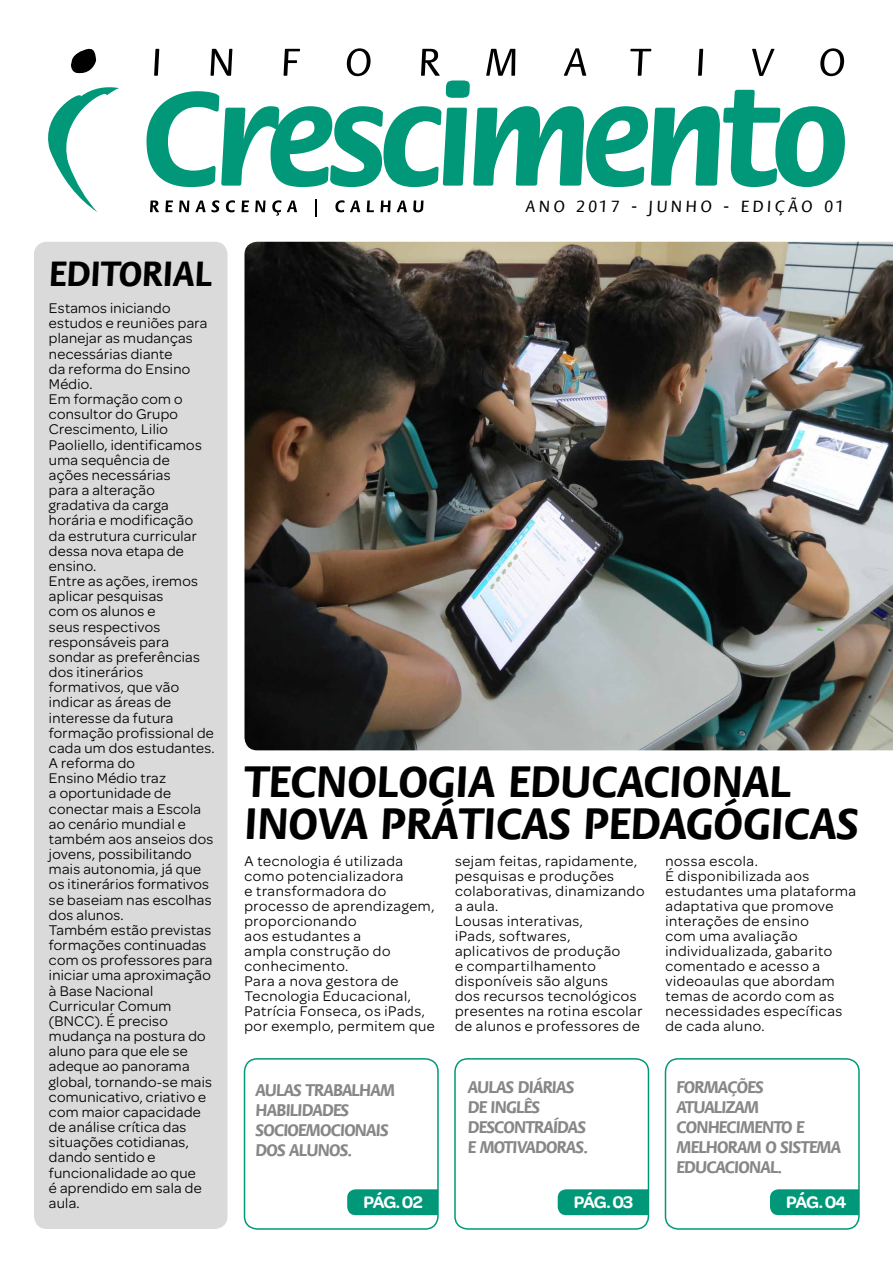
<style>
.page{position:relative;width:893px;height:1263px;background:#fff}
.page>*{position:absolute;margin:0;border:0;box-sizing:border-box;transform-origin:0 0}
.t1{font:700 46.65px/41.7px "Flora LT";color:#000}
.t2{font:700 37.2px "Flora LT";color:#000}
.t3{font:700 18px/20px "Flora LT";letter-spacing:-.04em;color:#878787}
.t4{font:500 18px "Flora LT";letter-spacing:.18em;color:#000}
.t5{font:600 18px "Omnes";letter-spacing:-.06em;color:#fff}
.t6{font:15px/15.1px "Omnes";letter-spacing:.02em;color:#000}
.t7{font:15px/15px "Omnes";letter-spacing:.04em;color:#000}
</style>
<div class="page">
<div style="left:770px;top:1189px;width:87px;height:26px;background:#009879"></div>
<div style="left:665px;top:1058px;width:195px;height:172px;border:2px solid #009879;border-radius:13px"></div>
<div style="left:34px;top:242px;width:193px;height:987px;background:#dadada;border-radius:13px"></div>
<img style="left:244px;top:242px;width:649px;height:508px">
<div style="left:244px;top:1058px;width:195px;height:172px;border:2px solid #009879;border-radius:13px"></div>
<div style="left:454px;top:1058px;width:195px;height:172px;border:2px solid #009879;border-radius:13px"></div>
<div style="left:558px;top:1189px;width:90px;height:26px;background:#009879"></div>
<div style="left:347px;top:1189px;width:91px;height:26px;background:#009879"></div>
<svg style="left:146px;top:48px;width:699px;height:139px"></svg>
<svg style="left:48px;top:87px;width:71px;height:125px"></svg>
<svg style="left:71px;top:48px;width:25px;height:26px"></svg>
<svg style="left:150px;top:201px;width:9px;height:11px"></svg>
<svg style="left:165px;top:201px;width:8px;height:11px"></svg>
<svg style="left:179px;top:201px;width:10px;height:11px"></svg>
<svg style="left:195px;top:200px;width:24px;height:12px"></svg>
<svg style="left:226px;top:200px;width:9px;height:12px"></svg>
<svg style="left:241px;top:201px;width:8px;height:11px"></svg>
<svg style="left:255px;top:201px;width:10px;height:11px"></svg>
<svg style="left:272px;top:200px;width:9px;height:16px"></svg>
<svg style="left:287px;top:201px;width:10px;height:11px"></svg>
<svg style="left:315px;top:199px;width:2px;height:18px"></svg>
<svg style="left:335px;top:200px;width:25px;height:12px"></svg>
<svg style="left:367px;top:201px;width:7px;height:11px"></svg>
<svg style="left:381px;top:201px;width:10px;height:11px"></svg>
<svg style="left:397px;top:201px;width:10px;height:11px"></svg>
<svg style="left:413px;top:201px;width:11px;height:11px"></svg>
<h2 class="t2" style="left:49px;top:253px;width:164px">EDITORIAL</h2>
<p class="t6" style="left:49px;top:300px;width:167px">Estamos iniciando estudos e reuniões para planejar as mudanças necessárias diante<br>da reforma do Ensino<br>Médio.<br>Em formação com o consultor do Grupo<br>Crescimento, Lilio<br>Paoliello, identificamos uma sequência de<br>ações necessárias<br>para a alteração gradativa da carga horária e modificação<br>da estrutura curricular dessa nova etapa de ensino.<br>Entre as ações, iremos aplicar pesquisas<br>com os alunos e<br>seus respectivos responsáveis para sondar as preferências dos itinerários formativos, que vão indicar as áreas de interesse da futura formação profissional de cada um dos estudantes.<br>A reforma do<br>Ensino Médio traz<br>a oportunidade de conectar mais a Escola ao cenário mundial e também aos anseios dos jovens, possibilitando mais autonomia, já que os itinerários formativos se baseiam nas escolhas dos alunos.<br>Também estão previstas formações continuadas com os professores para iniciar uma aproximação à Base Nacional<br>Curricular Comum (BNCC). É preciso mudança na postura do aluno para que ele se adeque ao panorama global, tornando-se mais comunicativo, criativo e com maior capacidade de análise crítica das situações cotidianas, dando sentido e funcionalidade ao que<br>é aprendido em sala de aula.</p>
<p class="t4" style="left:525px;top:197px;width:320px">ANO 2017 - JUNHO - EDIÇÃO 01</p>
<h1 class="t1" style="left:244px;top:762px;width:616px">TECNOLOGIA EDUCACIONAL<br>INOVA PRÁTICAS PEDAGÓGICAS</h1>
<p class="t7" style="left:244px;top:852px;width:192px">A tecnologia é utilizada como potencializadora<br>e transformadora do processo de aprendizagem, proporcionando<br>aos estudantes a<br>ampla construção do conhecimento.<br>Para a nova gestora de<br>Tecnologia Educacional,<br>Patrícia Fonseca, os iPads, por exemplo, permitem que</p>
<p class="t7" style="left:455px;top:852px;width:191px">sejam feitas, rapidamente, pesquisas e produções colaborativas, dinamizando a aula.<br>Lousas interativas,<br>iPads, softwares, aplicativos de produção<br>e compartilhamento disponíveis são alguns<br>dos recursos tecnológicos presentes na rotina escolar de alunos e professores de</p>
<p class="t7" style="left:665px;top:852px;width:192px">nossa escola.<br>É disponibilizada aos estudantes uma plataforma adaptativa que promove interações de ensino<br>com uma avaliação individualizada, gabarito comentado e acesso a videoaulas que abordam temas de acordo com as necessidades específicas de cada aluno.</p>
<p class="t3" style="left:468px;top:1078px;width:122px">AULAS DIÁRIAS<br>DE INGLÊS<br>DESCONTRAÍDAS<br>E MOTIVADORAS.</p>
<p class="t3" style="left:255px;top:1080px;width:141px">AULAS TRABALHAM<br>HABILIDADES<br>SOCIOEMOCIONAIS<br>DOS ALUNOS.</p>
<p class="t3" style="left:676px;top:1078px;width:166px">FORMAÇÕES<br>ATUALIZAM<br>CONHECIMENTO E<br>MELHORAM O SISTEMA<br>EDUCACIONAL.</p>
<p class="t5" style="left:363px;top:1192px;width:61px">PÁG. 02</p>
<p class="t5" style="left:574px;top:1192px;width:61px">PÁG. 03</p>
<p class="t5" style="left:786px;top:1192px;width:62px">PÁG. 04</p>
</div>
